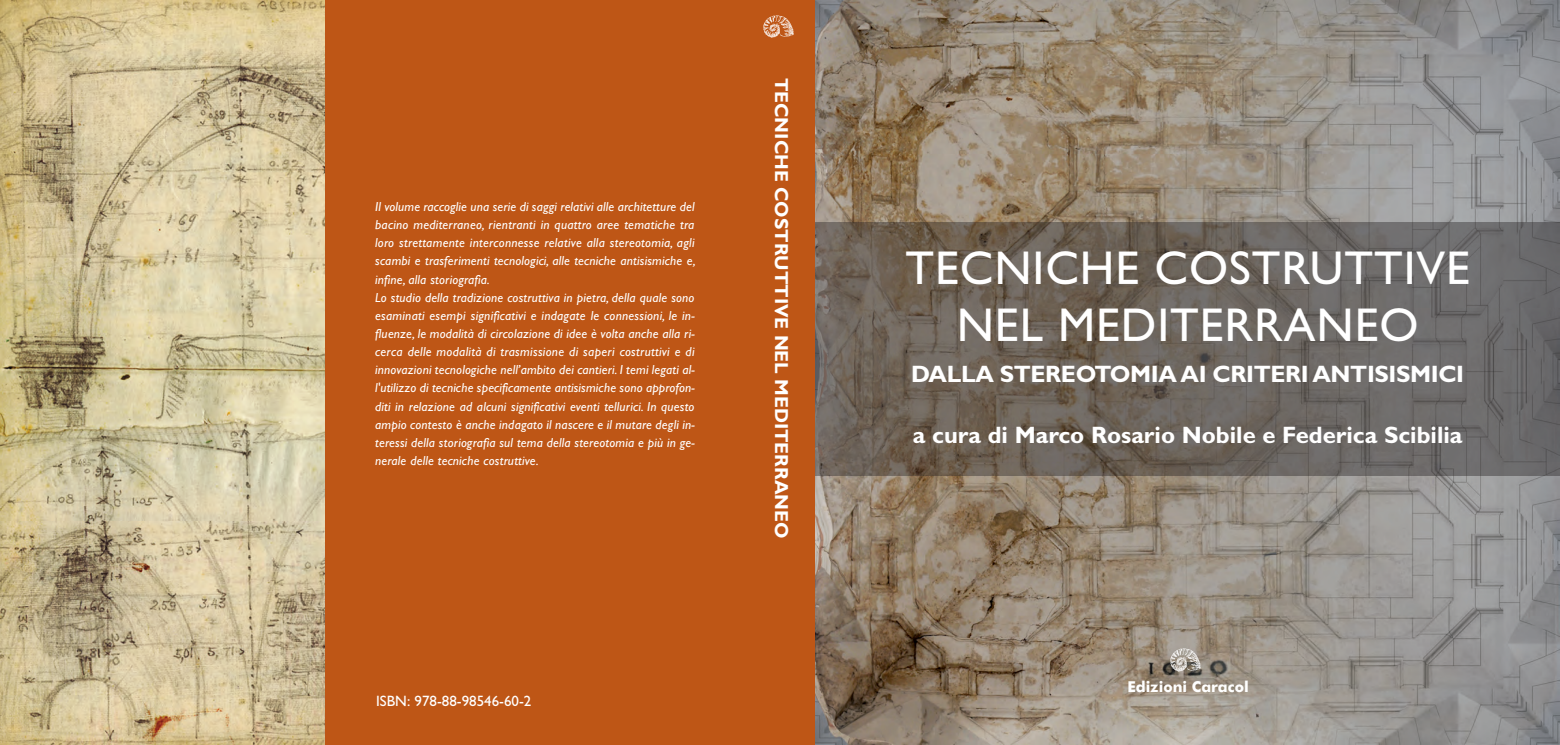
<style>
.page{position:relative;width:1560px;height:745px;background:#fff}
.page>*{position:absolute;margin:0;border:0;box-sizing:border-box;transform-origin:0 0}
.t1{font:47.5px/57px "Gill Sans";letter-spacing:.02em;color:#fff;text-align:center}
.t2{font:700 23.75px "Gill Sans";letter-spacing:-.015em;color:#fff}
.t3{font:700 18.75px "Gill Sans";color:#fff}
.t4{font:15px "Gill Sans";color:#fff}
.t5{font:700 15px "Futura BT";color:#fff}
.t6{font:italic 13.12px/18.1px "Gill Sans";letter-spacing:.015em;color:#fff}
.s1{font-style:inherit}
</style>
<div class="page">
<div style="left:0;top:0;width:831px;height:744px;background:#be5616"></div>
<img style="left:0;top:0;width:325px;height:744px">
<img style="left:815px;top:0;width:744px;height:744px">
<div style="left:815px;top:222px;width:744px;height:253px;background:#231f20;opacity:.4"></div>
<img style="left:1170px;top:648px;width:30px;height:23px">
<img style="left:763px;top:15px;width:30px;height:23px">
<p class="t6" style="left:375px;top:197px;width:322px">Il volume raccoglie una serie di saggi relativi alle architetture del bacino mediterraneo, rientranti in quattro aree tematiche tra loro strettamente interconnesse relative alla stereotomia, agli scambi e trasferimenti tecnologici, alle tecniche antisismiche e, infine, alla storiografia.<br>Lo studio della tradizione costruttiva in pietra, della quale sono esaminati esempi significativi e indagate le connessioni, le in&shy;fluenze, le modalità di circolazione di idee è volta anche alla ri&shy;cerca delle modalità di trasmissione di saperi costruttivi e di innovazioni tecnologiche nell’ambito dei cantieri. I temi legati al&shy;l'utilizzo di tecniche specificamente antisismiche sono approfon&shy;diti in relazione ad alcuni significativi eventi tellurici. In questo ampio contesto è anche indagato il nascere e il mutare degli in&shy;teressi della storiografia sul tema della stereotomia e più in ge&shy;nerale delle tecniche costruttive.</p>
<p class="t4" style="left:376px;top:691px;width:157px"><span class="s1">ISBN:</span> 978-88-98546-60-2</p>
<h3 class="t3" style="left:792px;top:77px;width:462px;rotate:90deg">TECNICHE COSTRUTTIVE NEL MEDITERRANEO</h3>
<h1 class="t1" style="left:905px;top:239px;width:566px">TECNICHE COSTRUTTIVE<br>NEL MEDITERRANEO</h1>
<h2 class="t2" style="left:911px;top:359px;width:554px">DALLA STEREOTOMIA AI CRITERI ANTISISMICI</h2>
<h2 class="t2" style="left:912px;top:421px;width:551px">a cura di Marco Rosario Nobile e Federica Scibilia</h2>
<p class="t5" style="left:1127px;top:677px;width:123px">Edizioni Caracol</p>
</div>
